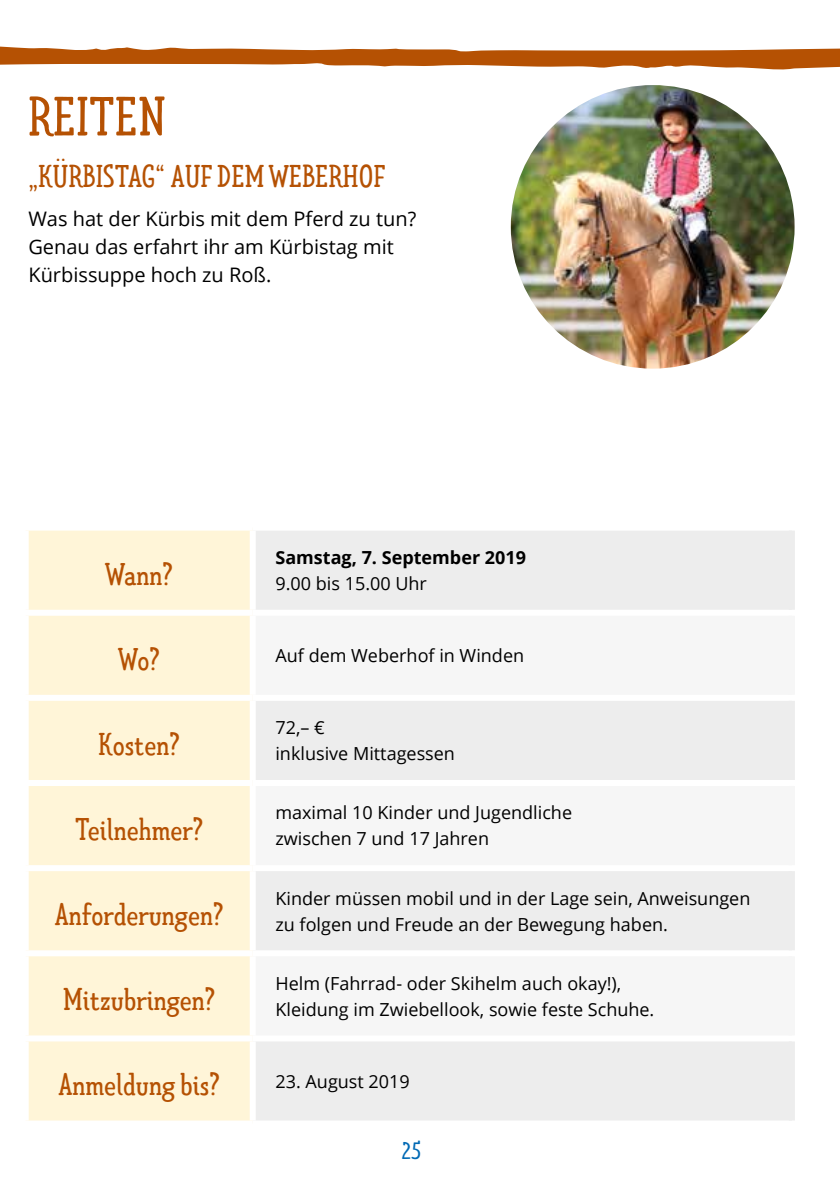
<style>
.page{position:relative;width:840px;height:1191px;background:#fff}
.page>*{position:absolute;margin:0;border:0;box-sizing:border-box;transform-origin:0 0}
.t1{font:56px "TT Limes Slab";letter-spacing:.01em;color:#b55103}
.t2{font:32px "TT Limes Slab";color:#b55103}
.t3{font:24px "TT Limes Slab";color:#0069b4}
.t4{font:20px/28px "Open Sans";color:#000}
.t5{font:18px/26px "Open Sans";color:#000}
.t6{font:700 18px "Open Sans";color:#000}
</style>
<div class="page">
<svg style="left:0;top:46px;width:839px;height:24px"></svg>
<div style="left:29px;top:530px;width:220px;height:590px;background:#fff5d8"></div>
<div style="left:256px;top:531px;width:532px;height:589px;background:#ededed"></div>
<svg style="left:256px;top:616px;width:532px;height:419px;fill:#f6f6f6"></svg>
<div style="left:23px;top:610px;width:229px;height:6px;background:#fff"></div>
<div style="left:252px;top:610px;width:542px;height:6px;background:#fff"></div>
<div style="left:23px;top:695px;width:229px;height:6px;background:#fff"></div>
<div style="left:252px;top:695px;width:542px;height:6px;background:#fff"></div>
<div style="left:23px;top:780px;width:229px;height:6px;background:#fff"></div>
<div style="left:252px;top:780px;width:542px;height:6px;background:#fff"></div>
<div style="left:23px;top:865px;width:229px;height:6px;background:#fff"></div>
<div style="left:252px;top:865px;width:542px;height:6px;background:#fff"></div>
<div style="left:23px;top:950px;width:229px;height:6px;background:#fff"></div>
<div style="left:252px;top:950px;width:542px;height:6px;background:#fff"></div>
<div style="left:23px;top:1035px;width:229px;height:6px;background:#fff"></div>
<div style="left:252px;top:1035px;width:542px;height:6px;background:#fff"></div>
<div style="left:788px;top:701px;width:6px;height:79px;background:#ededed"></div>
<div style="left:788px;top:786px;width:6px;height:79px;background:#f6f6f6"></div>
<div style="left:788px;top:956px;width:6px;height:79px;background:#f6f6f6"></div>
<div style="left:788px;top:616px;width:6px;height:79px;background:#f6f6f6"></div>
<div style="left:788px;top:530px;width:6px;height:80px;background:#ededed"></div>
<div style="left:788px;top:871px;width:6px;height:79px;background:#ededed"></div>
<div style="left:788px;top:1041px;width:6px;height:79px;background:#ededed"></div>
<img style="left:510px;top:85px;width:284px;height:284px;border-radius:142px">
<h1 class="t1" style="left:28px;top:80px;width:139px">REITEN</h1>
<h2 class="t2" style="left:28px;top:155px;width:359px">„KÜRBISTAG“ AUF DEM WEBERHOF</h2>
<p class="t4" style="left:28px;top:204px;width:389px">Was hat der Kürbis mit dem Pferd zu tun?<br>Genau das erfahrt ihr am Kürbistag mit<br>Kürbissuppe hoch zu Roß.</p>
<h2 class="t2" style="left:105px;top:553px;width:69px">Wann?</h2>
<p class="t6" style="left:275px;top:545px;width:252px">Samstag, 7. September 2019</p>
<p class="t5" style="left:275px;top:570px;width:153px">9.00 bis 15.00 Uhr</p>
<h2 class="t2" style="left:118px;top:638px;width:43px">Wo?</h2>
<p class="t5" style="left:275px;top:642px;width:250px">Auf dem Weberhof in Winden</p>
<h2 class="t2" style="left:98px;top:723px;width:83px">Kosten?</h2>
<p class="t5" style="left:275px;top:714px;width:181px">72,– €<br>inklusive Mittagessen</p>
<h2 class="t2" style="left:75px;top:808px;width:129px">Teilnehmer?</h2>
<p class="t5" style="left:275px;top:799px;width:298px">maximal 10 Kinder und Jugendliche zwischen 7 und 17 Jahren</p>
<h2 class="t2" style="left:55px;top:893px;width:170px">Anforderungen?</h2>
<p class="t5" style="left:275px;top:884px;width:476px">Kinder müssen mobil und in der Lage sein, Anweisungen zu folgen und Freude an der Bewegung haben.</p>
<h2 class="t2" style="left:63px;top:978px;width:154px">Mitzubringen?</h2>
<p class="t5" style="left:275px;top:969px;width:380px">Helm (Fahrrad- oder Skihelm auch okay!),<br>Kleidung im Zwiebellook, sowie feste Schuhe.</p>
<h2 class="t2" style="left:58px;top:1063px;width:163px">Anmeldung bis?</h2>
<p class="t5" style="left:275px;top:1067px;width:136px">23. August 2019</p>
<h3 class="t3" style="left:401px;top:1135px;width:21px">25</h3>
</div>
